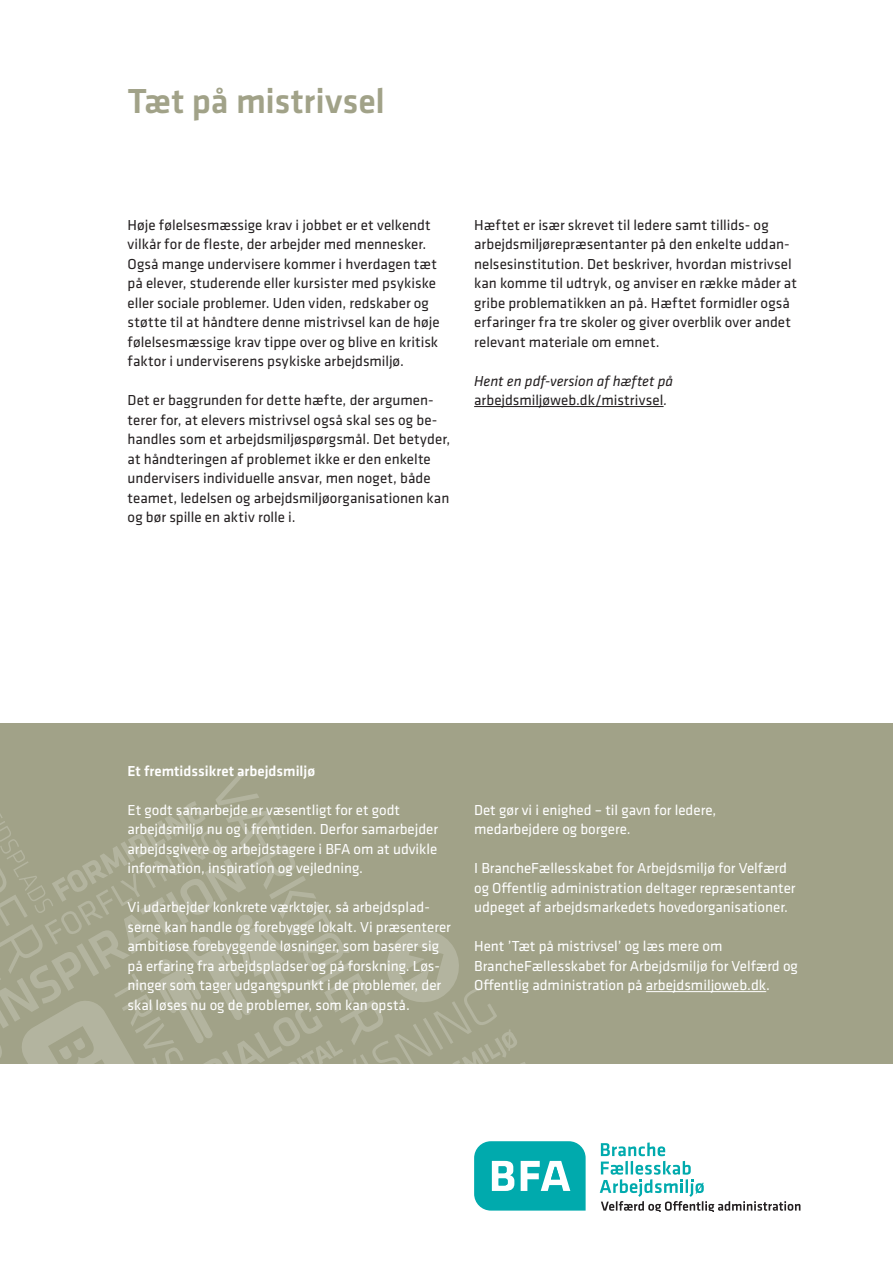
<style>
.page{position:relative;width:893px;height:1263px;background:#fff}
.page>*{position:absolute;margin:0;border:0;box-sizing:border-box;transform-origin:0 0}
.rubrik-2{font:500 36px "Klavika";letter-spacing:-.005em;color:#a1a288}
.Brød{font:15px/19.5px "Klavika";color:#231f20}
.BAR_Brød{font:15px/19.5px "Klavika";color:#fff}
.Boksbrød{font:15px/19.5px "Klavika";color:#231f20}
.BAR_Brød-2{font:500 15px "Klavika";color:#fff}
.s1{font-style:italic}
</style>
<div class="page">
<div style="left:0;top:723px;width:893px;height:340px;background:#a1a288"></div>
<svg style="left:0;top:770px;width:525px;height:293px"></svg>
<hr style="left:474px;top:406px;width:190px;height:1px;background:#231f20">
<hr style="left:646px;top:991px;width:120px;height:1px;background:#fff">
<svg style="left:474px;top:1141px;width:112px;height:69px"></svg>
<svg style="left:600px;top:1142px;width:200px;height:70px"></svg>
<p class="rubrik-2" style="left:128px;top:76px;width:259px">Tæt på mistrivsel</p>
<p class="Brød" style="left:128px;top:214px;width:314px">Høje følelsesmæssige krav i jobbet er et velkendt vilkår for de fleste, der arbejder med mennesker.<br>Også mange undervisere kommer i hverdagen tæt på elever, studerende eller kursister med psykiske eller sociale problemer. Uden viden, redskaber og støtte til at håndtere denne mistrivsel kan de høje følelsesmæssige krav tippe over og blive en kritisk faktor i underviserens psykiske arbejdsmiljø.</p>
<p class="Brød" style="left:128px;top:390px;width:324px">Det er baggrunden for dette hæfte, der argumen&shy;terer for, at elevers mistrivsel også skal ses og be&shy;handles som et arbejdsmiljøspørgsmål. Det betyder, at håndteringen af problemet ikke er den enkelte undervisers individuelle ansvar, men noget, både teamet, ledelsen og arbejdsmiljøorganisationen kan og bør spille en aktiv rolle i.</p>
<p class="Brød" style="left:474px;top:214px;width:324px">Hæftet er især skrevet til ledere samt tillids- og arbejdsmiljørepræsentanter på den enkelte uddan&shy;nelsesinstitution. Det beskriver, hvordan mistrivsel kan komme til udtryk, og anviser en række måder at gribe problematikken an på. Hæftet formidler også erfaringer fra tre skoler og giver overblik over andet relevant materiale om emnet.</p>
<p class="Boksbrød" style="left:474px;top:370px;width:201px"><span class="s1">Hent en pdf-version af hæftet på </span>arbejdsmiljøweb.dk/mistrivsel<span class="s1">.</span></p>
<p class="BAR_Brød-2" style="left:128px;top:760px;width:189px">Et fremtidssikret arbejdsmiljø</p>
<p class="BAR_Brød" style="left:128px;top:799px;width:312px">Et godt samarbejde er væsentligt for et godt arbejdsmiljø nu og i fremtiden. Derfor samarbejder arbejdsgivere og arbejdstagere i BFA om at udvikle information, inspiration og vejledning.</p>
<p class="BAR_Brød" style="left:128px;top:897px;width:325px">Vi udarbejder konkrete værktøjer, så arbejdsplad&shy;serne kan handle og forebygge lokalt. Vi præsenterer ambitiøse forebyggende løsninger, som baserer sig på erfaring fra arbejdspladser og på forskning. Løs&shy;ninger som tager udgangspunkt i de problemer, der skal løses nu og de problemer, som kan opstå.</p>
<p class="BAR_Brød" style="left:474px;top:799px;width:244px">Det gør vi i enighed – til gavn for ledere,</p>
<p class="BAR_Brød" style="left:474px;top:819px;width:158px">medarbejdere og borgere.</p>
<p class="BAR_Brød" style="left:474px;top:858px;width:323px">I BrancheFællesskabet for Arbejdsmiljø for Velfærd og Offentlig administration deltager repræsentanter udpeget af arbejdsmarkedets hovedorganisationer.</p>
<p class="BAR_Brød" style="left:474px;top:936px;width:250px">Hent ’Tæt på mistrivsel’ og læs mere om</p>
<p class="BAR_Brød" style="left:474px;top:955px;width:325px">BrancheFællesskabet for Arbejdsmiljø for Velfærd og<br>Offentlig administration på arbejdsmiljoweb.dk.</p>
</div>
